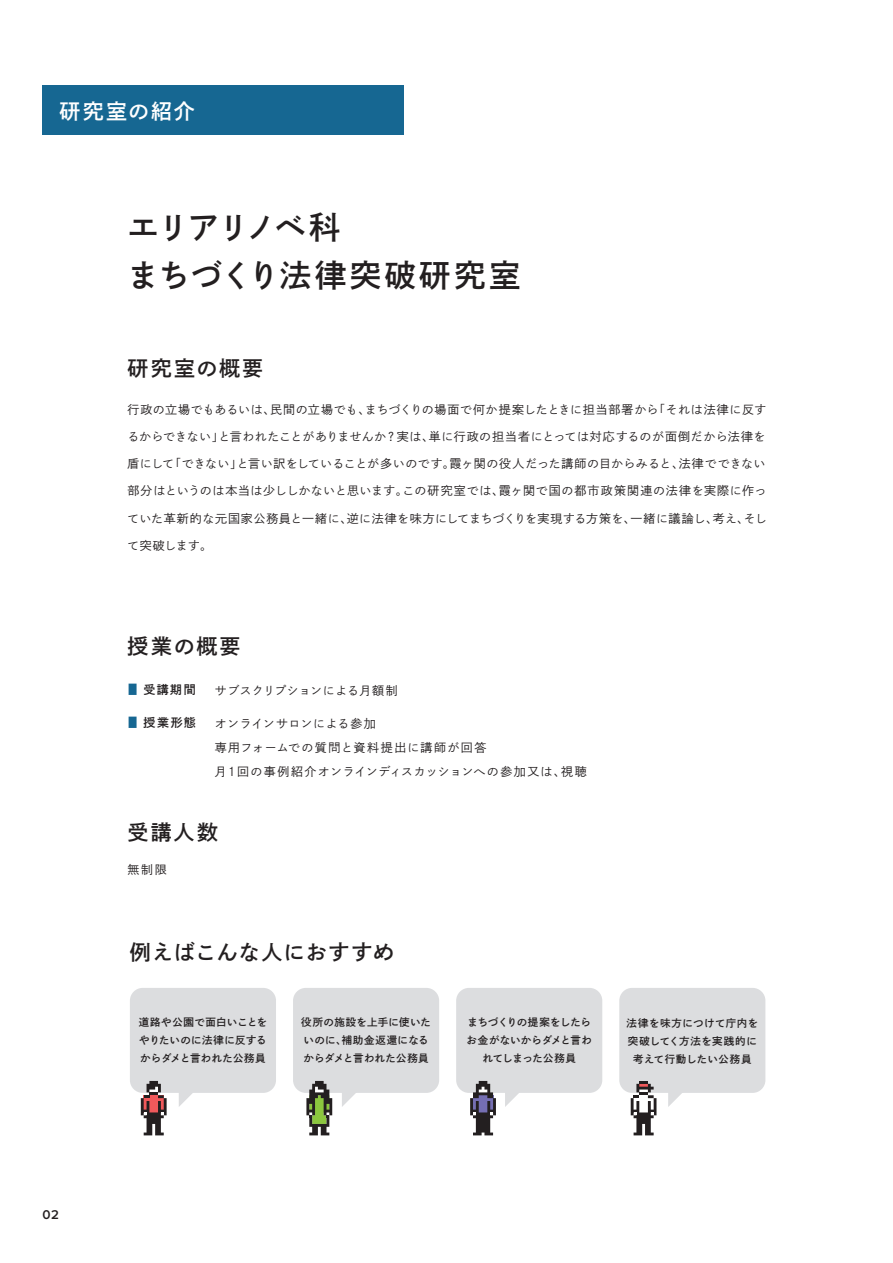
<style>
.page{position:relative;width:893px;height:1263px;background:#fff}
.page>*{position:absolute;margin:0;border:0;box-sizing:border-box;transform-origin:0 0}
.t1{font:31.5px/48px "DNP Shuei Go Gin Std B";color:#231f20}
.t2{font:21px "DNP Shuei Go Gin Std B";letter-spacing:.075em;color:#231f20}
.t3{font:21px "DNP Shuei Go Gin Std B";letter-spacing:.045em;color:#231f20}
.t4{font:21px "DNP Shuei Go Gin Std B";letter-spacing:.09em;color:#fff}
.t5{font:600 13.2px "Proxima Nova";color:#231f20}
.t6{font:12px/24px "DNP Shuei Go Gin Std L";letter-spacing:.035em;color:#231f20}
.t7{font:12px "DNP Shuei Go Gin Std L";letter-spacing:.015em;color:#231f20}
.t8{font:12px "DNP Shuei Go Gin Std L";letter-spacing:.055em;color:#231f20}
.t9{font:12px "DNP Shuei Go Gin Std B";letter-spacing:.125em;color:#231f20}
.t10{font:10.5px/18px "DNP Shuei Go Gin Std B";letter-spacing:.02em;color:#231f20;text-align:justify}
.t11{font:10.5px/18px "DNP Shuei Go Gin Std B";letter-spacing:.045em;color:#231f20;text-align:center}
.t12{font:10.5px/18px "DNP Shuei Go Gin Std B";letter-spacing:-.025em;color:#231f20;text-align:center}
.s1{font-size:15px;color:#166792}
</style>
<div class="page">
<div style="left:130px;top:988px;width:146px;height:105px;background:#dcdddf;border-radius:13px"></div>
<svg style="left:179px;top:1093px;width:14px;height:14px"></svg>
<div style="left:293px;top:988px;width:146px;height:105px;background:#dcdddf;border-radius:13px"></div>
<svg style="left:342px;top:1093px;width:14px;height:14px"></svg>
<div style="left:456px;top:988px;width:146px;height:105px;background:#dcdddf;border-radius:13px"></div>
<svg style="left:505px;top:1093px;width:14px;height:14px"></svg>
<div style="left:43px;top:85px;width:361px;height:49px;background:#166792"></div>
<svg style="left:470px;top:1081px;width:26px;height:54px"></svg>
<svg style="left:141px;top:1081px;width:26px;height:54px"></svg>
<svg style="left:306px;top:1081px;width:26px;height:54px"></svg>
<div style="left:619px;top:988px;width:146px;height:105px;background:#dcdddf;border-radius:13px"></div>
<svg style="left:668px;top:1093px;width:14px;height:14px"></svg>
<svg style="left:631px;top:1081px;width:25px;height:54px"></svg>
<h2 class="t4" style="left:60px;top:96px;width:137px">研究室の紹介</h2>
<h1 class="t1" style="left:128px;top:203px;width:395px">エリアリノベ科<br>まちづくり法律突破研究室</h1>
<h2 class="t2" style="left:128px;top:354px;width:137px">研究室の概要</h2>
<p class="t6" style="left:128px;top:398px;width:640px">行政の立場でもあるいは、民間の立場でも、まちづくりの場面で何か提案したときに担当部署から「それは法律に反す</p>
<p class="t6" style="left:128px;top:425px;width:640px">るからできない」と言われたことがありませんか？実は、単に行政の担当者にとっては対応するのが面倒だから法律を</p>
<p class="t7" style="left:128px;top:456px;width:639px">盾にして「できない」と言い訳をしていることが多いのです。霞ヶ関の役人だった講師の目からみると、法律でできない</p>
<p class="t8" style="left:128px;top:483px;width:640px">部分はというのは本当は少ししかないと思います。この研究室では、霞ヶ関で国の都市政策関連の法律を実際に作っ</p>
<p class="t6" style="left:128px;top:506px;width:641px">ていた革新的な元国家公務員と一緒に、逆に法律を味方にしてまちづくりを実現する方策を、一緒に議論し、考え、そし</p>
<p class="t6" style="left:128px;top:533px;width:86px">て突破します。</p>
<h2 class="t2" style="left:128px;top:632px;width:115px">授業の概要</h2>
<p class="t9" style="left:128px;top:681px;width:70px"><span class="s1">■</span> 受講期間</p>
<p class="t9" style="left:128px;top:714px;width:70px"><span class="s1">■</span> 授業形態</p>
<p class="t6" style="left:215px;top:678px;width:184px">サブスクリプションによる月額制</p>
<p class="t6" style="left:215px;top:711px;width:374px">オンラインサロンによる参加<br>専用フォームでの質問と資料提出に講師が回答<br>月１回の事例紹介オンラインディスカッションへの参加又は、視聴</p>
<h2 class="t2" style="left:128px;top:818px;width:115px">受講人数　</h2>
<p class="t6" style="left:128px;top:858px;width:41px">無制限</p>
<h2 class="t3" style="left:130px;top:938px;width:266px">例えばこんな人におすすめ</h2>
<p class="t5" style="left:43px;top:1205px;width:18px">02</p>
<p class="t10" style="left:139px;top:1013px;width:130px">道路や公園で面白いことをやりたいのに法律に反するからダメと言われた公務員</p>
<p class="t10" style="left:301px;top:1013px;width:131px;text-align:left">役所の施設を上手に使いたいのに、補助金返還になるからダメと言われた公務員</p>
<p class="t12" style="left:467px;top:1013px;width:127px">まちづくりの提案をしたらお金がないからダメと言われてしまった公務員</p>
<p class="t11" style="left:626px;top:1013px;width:133px">法律を味方につけて庁内を突破してく方法を実践的に考えて行動したい公務員</p>
</div>
